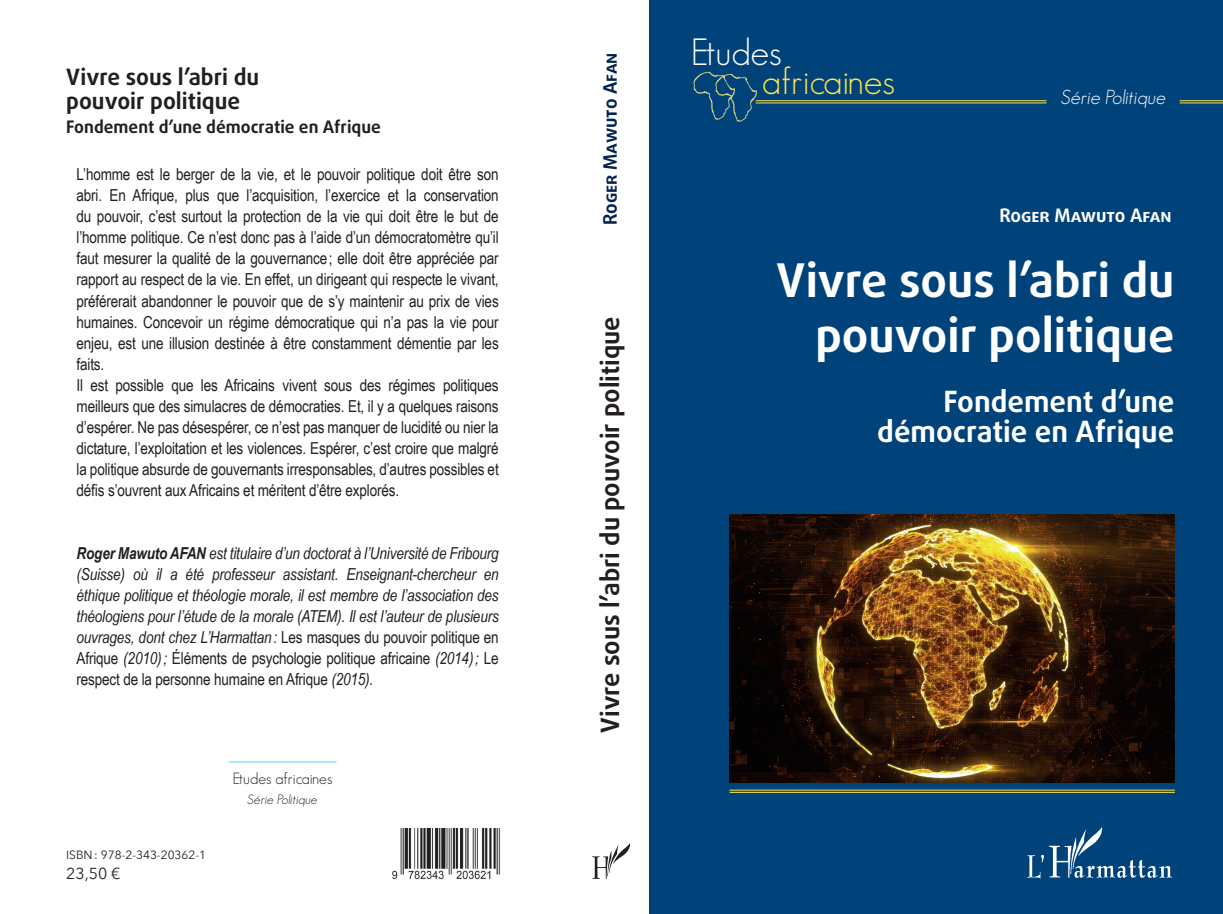
<style>
.page{position:relative;width:1223px;height:914px;background:#fff}
.page>*{position:absolute;margin:0;border:0;box-sizing:border-box;transform-origin:0 0}
.t1{font:700 46.5px/55.2px "Daxline Pro";color:#fff;text-align:right}
.t2{font:300 37.2px "Geosans";color:#ffe44b}
.t3{font:300 37.2px "Geosans";color:#fff}
.t4{font:700 29.25px/30px "Daxline Pro";color:#fff;text-align:right}
.t5{font:700 25.2px "Daxline Pro";color:#231f20}
.t6{font:700 22.5px/23.9px "Daxline Pro";color:#231f20}
.t7{font:italic 300 19.95px "Geosans";color:#fff}
.t8{font:700 18.6px "Daxline Pro";color:#002351}
.t9{font:700 18.6px "Daxline Pro";color:#fff}
.t10{font:700 17.25px "Daxline Pro";color:#231f20}
.t11{font:16.5px/21px "Arial Narrow";letter-spacing:-.01em;color:#231f20}
.t12{font:italic 16.5px/21px "Arial Narrow";letter-spacing:-.01em;color:#231f20;text-align:justify}
.t13{font:300 15.9px "Geosans";color:#231f20}
.t14{font:15.9px "Avenir Next";color:#231f20}
.t15{font:italic 300 13.2px "Geosans";color:#231f20}
.t16{font:12px "Avenir Next";color:#231f20}
.s1{font-weight:700}
.s2{font-style:normal}
</style>
<div class="page">
<div style="left:648px;top:0;width:574px;height:914px;background:#00437a"></div>
<img style="left:592px;top:844px;width:37px;height:34px">
<img style="left:1027px;top:827px;width:144px;height:51px">
<img style="left:693px;top:71px;width:19px;height:40px">
<img style="left:712px;top:73px;width:49px;height:48px">
<hr style="left:755px;top:100px;width:291px;height:1px;background:#ffe44b">
<hr style="left:755px;top:103px;width:291px;height:1px;background:#ffe44b">
<hr style="left:1179px;top:100px;width:43px;height:1px;background:#ffe44b">
<hr style="left:1179px;top:103px;width:43px;height:1px;background:#ffe44b">
<hr style="left:229px;top:761px;width:107px;height:1px;background:#b2e2f9">
<hr style="left:229px;top:762px;width:107px;height:1px;background:#b2e2f9">
<img style="left:729px;top:514px;width:445px;height:269px">
<hr style="left:729px;top:789px;width:445px;height:1px;background:#ffe44b">
<hr style="left:729px;top:792px;width:445px;height:1px;background:#ffe44b">
<img style="left:392px;top:828px;width:108px;height:52px">
<h3 class="t6" style="left:66px;top:66px;width:195px">Vivre sous l’abri du pouvoir politique</h3>
<p class="t10" style="left:66px;top:115px;width:316px">Fondement d’une démocratie en Afrique</p>
<p class="t11" style="left:77px;top:163px;width:424px">L’homme est le berger de la vie, et le pouvoir politique doit être son abri. En Afrique, plus que l’acquisition, l’exercice et la conservation du pouvoir, c’est surtout la protection de la vie qui doit être le but de l’homme politique. Ce n’est donc pas à l’aide d’un démocratomètre qu’il faut mesurer la qualité de la gouvernance; elle doit être appréciée par rapport au respect de la vie. En effet, un dirigeant qui respecte le vivant, préférerait abandonner le pouvoir que de s’y maintenir au prix de vies humaines. Concevoir un régime démocratique qui n’a pas la vie pour enjeu, est une illusion destinée à être constamment démentie par les faits.<br>Il est possible que les Africains vivent sous des régimes politiques meilleurs que des simulacres de démocraties. Et, il y a quelques raisons d’espérer. Ne pas désespérer, ce n’est pas manquer de lucidité ou nier la dictature, l’exploitation et les violences. Espérer, c’est croire que malgré la politique absurde de gouvernants irresponsables, d’autres possibles et défis s’ouvrent aux Africains et méritent d’être explorés.</p>
<p class="t12" style="left:77px;top:542px;width:424px"><span class="s1">Roger Mawuto AFAN</span> est titulaire d’un doctorat à l’Université de Fribourg (Suisse) où il a été professeur assistant. Enseignant-chercheur en éthique politique et théologie morale, il est membre de l’association des théologiens pour l’étude de la morale (ATEM). Il est l’auteur de plusieurs ouvrages, dont chez L’Harmattan: <span class="s2">Les masques du pouvoir politique en Afrique</span> (2010); <span class="s2">Éléments de psychologie politique africaine</span> (2014); <span class="s2">Le respect de la personne humaine en Afrique</span> (2015).</p>
<p class="t16" style="left:66px;top:845px;width:141px">ISBN: 978-2-343-20362-1</p>
<p class="t14" style="left:66px;top:859px;width:56px">23,50 €</p>
<p class="t13" style="left:233px;top:770px;width:101px">Etudes africaines</p>
<p class="t15" style="left:248px;top:792px;width:71px">Série Politique</p>
<p class="t8" style="left:597px;top:225px;width:174px;rotate:-90deg">Roger Mawuto Afan</p>
<h3 class="t5" style="left:593px;top:732px;width:418px;rotate:-90deg">Vivre sous l’abri du pouvoir politique</h3>
<h2 class="t3" style="left:691px;top:31px;width:92px">Etudes</h2>
<h2 class="t2" style="left:762px;top:60px;width:134px">africaines</h2>
<p class="t7" style="left:1061px;top:86px;width:106px">Série Politique</p>
<p class="t9" style="left:999px;top:203px;width:174px">Roger Mawuto Afan</p>
<h1 class="t1" style="left:776px;top:253px;width:399px">Vivre sous l’abri du pouvoir politique</h1>
<h3 class="t4" style="left:877px;top:386px;width:298px">Fondement d’une démocratie en Afrique</h3>
</div>
